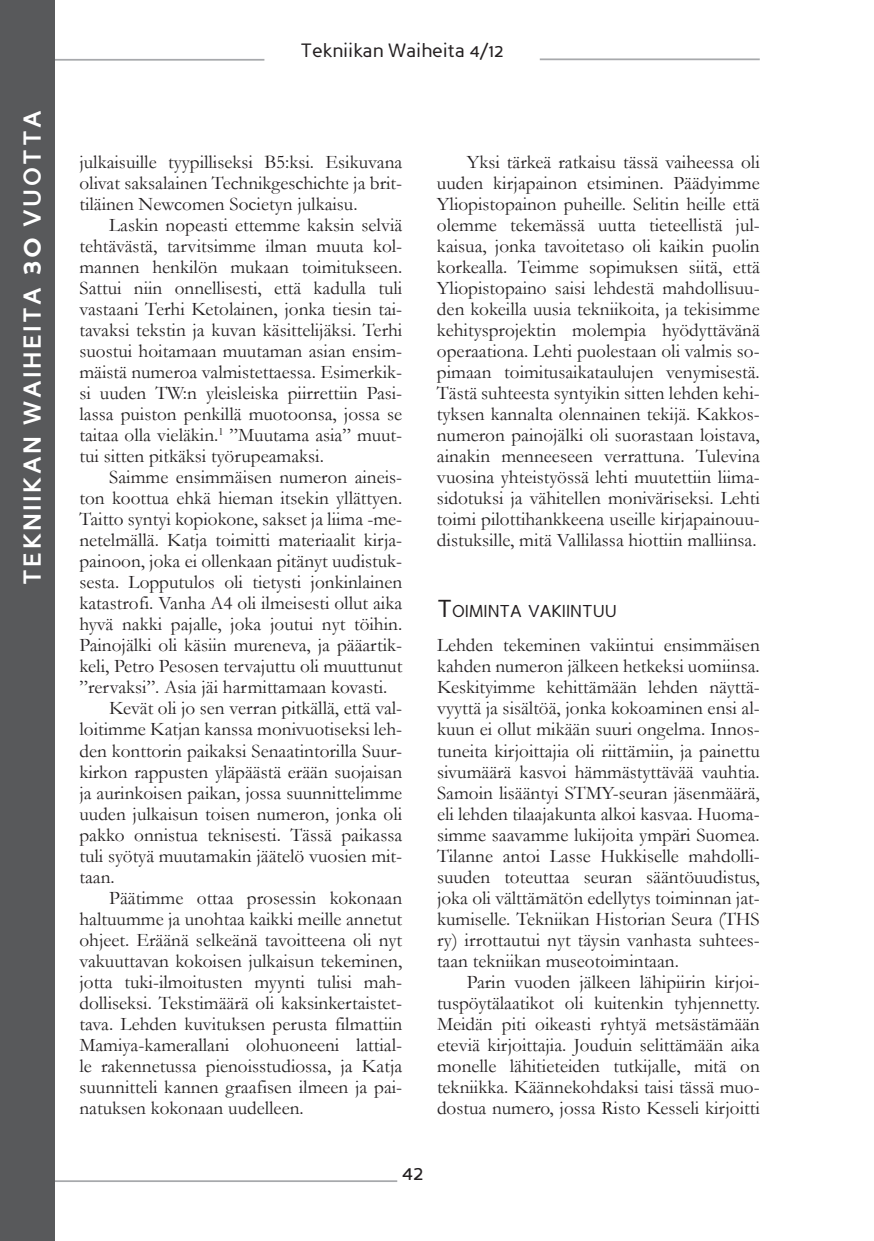
<style>
.page{position:relative;width:874px;height:1241px;background:#fff}
.page>*{position:absolute;margin:0;border:0;box-sizing:border-box;transform-origin:0 0}
.t1{font:700 24.5px "Perspective Sans";letter-spacing:.1em;color:#fff}
.t2{font:21px "Perspective Sans";color:#231f20}
.t3{font:19.25px/21px "Garamond";color:#231f20;text-align:justify}
.t4{font:19.25px "Perspective Sans";color:#231f20}
.t5{font:17.15px "Perspective Sans";color:#231f20}
.s1{font-size:29.75px}
.s2{font-size:24.5px}
</style>
<div class="page">
<hr style="left:0;top:1179px;width:397px;height:2px;background:#a7a9ac">
<hr style="left:0;top:59px;width:264px;height:2px;background:#a7a9ac">
<hr style="left:539px;top:58px;width:220px;height:2px;background:#a7a9ac">
<div style="left:0;top:0;width:55px;height:1240px;background:#58595b"></div>
<p class="t1" style="left:23px;top:585px;width:476px;rotate:-90deg">TEKNIIKAN WAIHEITA <span class="s1">30</span> VUOTTA</p>
<p class="t4" style="left:300px;top:42px;width:205px">Tekniikan Waiheita 4/12</p>
<p class="t3" style="left:79px;top:152px;width:324px">julkaisuille tyypilliseksi B5:ksi. Esikuvana olivat saksalainen Technikgeschichte ja brit&shy;tiläinen Newcomen Societyn julkaisu.</p>
<p class="t3" style="left:79px;top:215px;width:324px;text-indent:30px">Laskin nopeasti ettemme kaksin selviä tehtävästä, tarvitsimme ilman muuta kol&shy;mannen henkilön mukaan toimitukseen.<br>Sattui niin onnellisesti, että kadulla tuli vastaani Terhi Ketolainen, jonka tiesin tai&shy;tavaksi tekstin ja kuvan käsittelijäksi. Terhi suostui hoitamaan muutaman asian ensim&shy;mäistä numeroa valmistettaessa. Esimerkik&shy;si uuden TW:n yleisleiska piirrettiin Pasi&shy;lassa puiston penkillä muotoonsa, jossa se taitaa olla vieläkin.<sup>1</sup> ”Muutama asia” muut&shy;tui sitten pitkäksi työrupeamaksi.</p>
<p class="t3" style="left:109px;top:467px;width:294px">Saimme ensimmäisen numeron aineis-</p>
<p class="t3" style="left:79px;top:488px;width:324px">ton koottua ehkä hieman itsekin yllättyen.</p>
<p class="t3" style="left:79px;top:509px;width:324px">Taitto syntyi kopiokone, sakset ja liima -me-</p>
<p class="t3" style="left:79px;top:530px;width:324px">netelmällä. Katja toimitti materiaalit kirja-</p>
<p class="t3" style="left:79px;top:551px;width:324px">painoon, joka ei ollenkaan pitänyt uudistuk-</p>
<p class="t3" style="left:79px;top:572px;width:324px">sesta. Lopputulos oli tietysti jonkinlainen</p>
<p class="t3" style="left:79px;top:593px;width:324px">katastrofi. Vanha A4 oli ilmeisesti ollut aika</p>
<p class="t3" style="left:79px;top:614px;width:324px">hyvä nakki pajalle, joka joutui nyt töihin.</p>
<p class="t3" style="left:79px;top:635px;width:324px">Painojälki oli käsiin mureneva, ja pääartik-</p>
<p class="t3" style="left:79px;top:656px;width:324px">keli, Petro Pesosen tervajuttu oli muuttunut</p>
<p class="t3" style="left:79px;top:677px;width:309px">”rervaksi”. Asia jäi harmittamaan kovasti.</p>
<p class="t3" style="left:109px;top:698px;width:294px">Kevät oli jo sen verran pitkällä, että val-</p>
<p class="t3" style="left:79px;top:719px;width:324px">loitimme Katjan kanssa monivuotiseksi leh-</p>
<p class="t3" style="left:79px;top:740px;width:324px">den konttorin paikaksi Senaatintorilla Suur-</p>
<p class="t3" style="left:79px;top:761px;width:324px">kirkon rappusten yläpäästä erään suojaisan</p>
<p class="t3" style="left:79px;top:782px;width:324px">ja aurinkoisen paikan, jossa suunnittelimme</p>
<p class="t3" style="left:79px;top:803px;width:324px">uuden julkaisun toisen numeron, jonka oli</p>
<p class="t3" style="left:79px;top:824px;width:324px">pakko onnistua teknisesti. Tässä paikassa</p>
<p class="t3" style="left:79px;top:845px;width:324px">tuli syötyä muutamakin jäätelö vuosien mit-</p>
<p class="t3" style="left:79px;top:866px;width:37px">taan.</p>
<p class="t3" style="left:109px;top:887px;width:294px">Päätimme ottaa prosessin kokonaan</p>
<p class="t3" style="left:79px;top:908px;width:324px">haltuumme ja unohtaa kaikki meille annetut</p>
<p class="t3" style="left:79px;top:929px;width:324px">ohjeet. Eräänä selkeänä tavoitteena oli nyt</p>
<p class="t3" style="left:79px;top:950px;width:324px">vakuuttavan kokoisen julkaisun tekeminen,</p>
<p class="t3" style="left:79px;top:971px;width:324px">jotta tuki-ilmoitusten myynti tulisi mah-</p>
<p class="t3" style="left:79px;top:992px;width:324px">dolliseksi. Tekstimäärä oli kaksinkertaistet-</p>
<p class="t3" style="left:79px;top:1013px;width:324px">tava. Lehden kuvituksen perusta filmattiin</p>
<p class="t3" style="left:79px;top:1034px;width:324px">Mamiya-kamerallani olohuoneeni lattial-</p>
<p class="t3" style="left:79px;top:1055px;width:324px">le rakennetussa pienoisstudiossa, ja Katja</p>
<p class="t3" style="left:79px;top:1076px;width:324px">suunnitteli kannen graafisen ilmeen ja pai-</p>
<p class="t3" style="left:79px;top:1097px;width:226px">natuksen kokonaan uudelleen.</p>
<p class="t3" style="left:437px;top:152px;width:324px;text-indent:30px">Yksi tärkeä ratkaisu tässä vaiheessa oli uuden kirjapainon etsiminen. Päädyimme Yliopistopainon puheille. Selitin heille että olemme tekemässä uutta tieteellistä jul&shy;kaisua, jonka tavoitetaso oli kaikin puolin korkealla. Teimme sopimuksen siitä, että Yliopistopaino saisi lehdestä mahdollisuu&shy;den kokeilla uusia tekniikoita, ja tekisimme kehitysprojektin molempia hyödyttävänä operaationa. Lehti puolestaan oli valmis so&shy;pimaan toimitusaikataulujen venymisestä.<br>Tästä suhteesta syntyikin sitten lehden kehi&shy;tyksen kannalta olennainen tekijä. Kakkos&shy;numeron painojälki oli suorastaan loistava, ainakin menneeseen verrattuna. Tulevina vuosina yhteistyössä lehti muutettiin liima&shy;sidotuksi ja vähitellen moniväriseksi. Lehti toimi pilottihankkeena useille kirjapainouu&shy;distuksille, mitä Vallilassa hiottiin malliinsa.</p>
<p class="t5" style="left:437px;top:604px;width:181px"><span class="s2">T</span>OIMINTA VAKIINTUU</p>
<p class="t3" style="left:437px;top:635px;width:324px">Lehden tekeminen vakiintui ensimmäisen kahden numeron jälkeen hetkeksi uomiinsa.<br>Keskityimme kehittämään lehden näyttä&shy;vyyttä ja sisältöä, jonka kokoaminen ensi al&shy;kuun ei ollut mikään suuri ongelma. Innos&shy;tuneita kirjoittajia oli riittämiin, ja painettu sivumäärä kasvoi hämmästyttävää vauhtia.<br>Samoin lisääntyi STMY-seuran jäsenmäärä, eli lehden tilaajakunta alkoi kasvaa. Huoma&shy;simme saavamme lukijoita ympäri Suomea.<br>Tilanne antoi Lasse Hukkiselle mahdolli&shy;suuden toteuttaa seuran sääntöuudistus, joka oli välttämätön edellytys toiminnan jat&shy;kumiselle. Tekniikan Historian Seura (THS ry) irrottautui nyt täysin vanhasta suhtees&shy;taan tekniikan museotoimintaan.</p>
<p class="t3" style="left:437px;top:971px;width:324px;text-indent:30px">Parin vuoden jälkeen lähipiirin kirjoi&shy;tuspöytälaatikot oli kuitenkin tyhjennetty.<br>Meidän piti oikeasti ryhtyä metsästämään eteviä kirjoittajia. Jouduin selittämään aika monelle lähitieteiden tutkijalle, mitä on tekniikka. Käännekohdaksi taisi tässä muo&shy;dostua numero, jossa Risto Kesseli kirjoitti</p>
<p class="t2" style="left:402px;top:1164px;width:23px">42</p>
</div>
